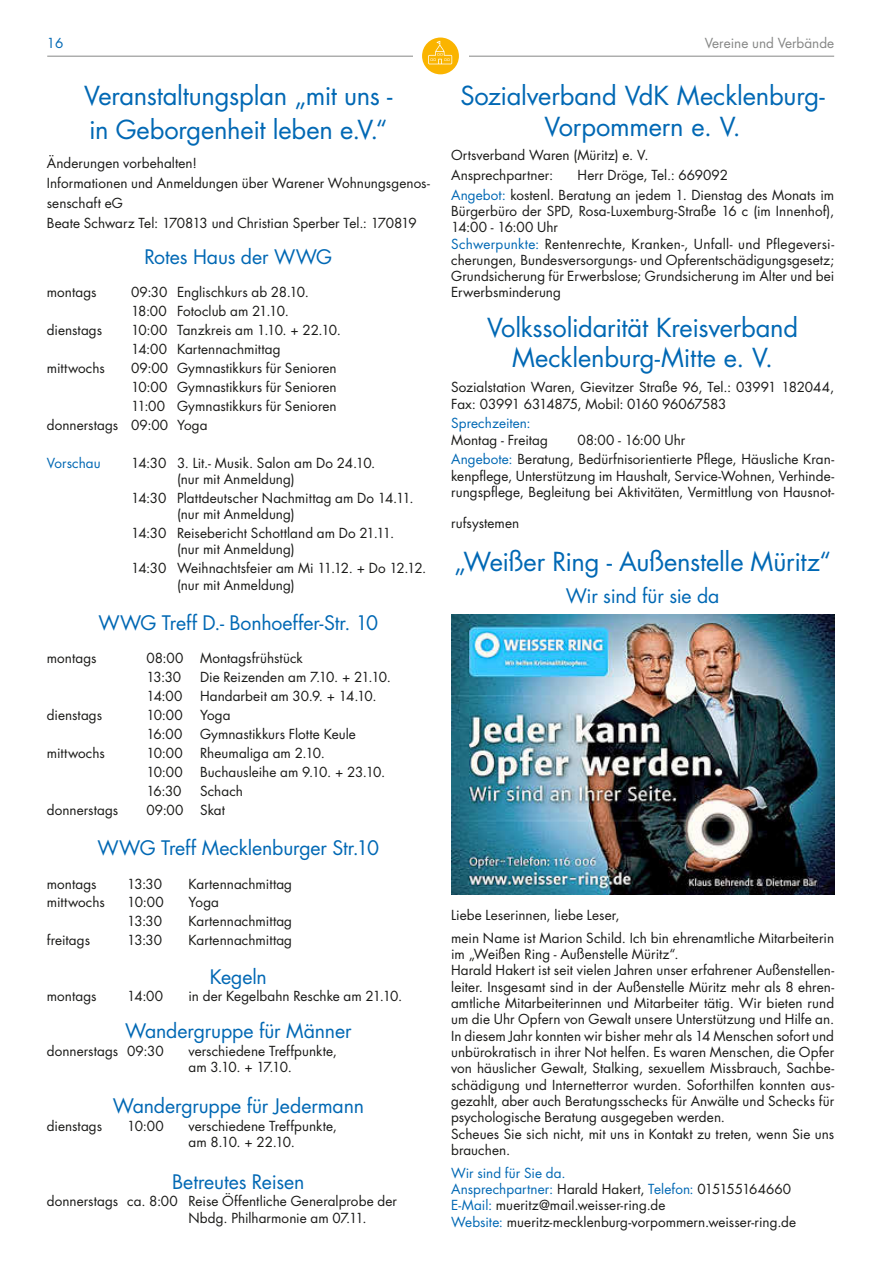
<style>
.page{position:relative;width:881px;height:1263px;background:#fff}
.page>*{position:absolute;margin:0;border:0;box-sizing:border-box;transform-origin:0 0}
.t1{font:25.5px/30.8px "Futura LT";letter-spacing:-.01em;color:#0068b4;text-align:center}
.t2{font:19.5px "Futura LT";letter-spacing:-.005em;color:#0068b4}
.t3{font:13.5px/16.4px "Futura LT";letter-spacing:.005em;color:#1a1a18}
.t4{font:13.5px "Futura LT";letter-spacing:.005em;color:#0068b4}
.t5{font:13.5px "Futura LT";color:#868786}
.s1{color:#0068b4}
</style>
<div class="page">
<hr style="left:47px;top:56px;width:786px;height:1px;background:#868786">
<div style="left:413px;top:47px;width:55px;height:18px;background:#fff"></div>
<div style="left:422px;top:38px;width:36px;height:36px;background:#fab400;border-radius:50%"></div>
<svg style="left:428px;top:41px;width:24px;height:23px"></svg>
<img style="left:451px;top:614px;width:382px;height:281px">
<p class="t4" style="left:47px;top:35px;width:18px">16</p>
<p class="t5" style="left:704px;top:34px;width:131px">Vereine und Verbände</p>
<h1 class="t1" style="left:460px;top:80px;width:366px">Sozialverband VdK Mecklenburg-<br>Vorpommern e. V.</h1>
<p class="t3" style="left:451px;top:146px;width:199px;line-height:19.5px">Ortsverband Waren (Müritz) e. V.<br>Ansprechpartner:</p>
<h1 class="t1" style="left:84px;top:78px;width:309px;line-height:34.5px;text-align:left">Veranstaltungsplan „mit uns - in Geborgenheit leben e.V.“</h1>
<p class="t3" style="left:47px;top:153px;width:384px;line-height:20.1px">Änderungen vorbehalten!<br>Informationen und Anmeldungen über Warener Wohnungsgenos&shy;senschaft eG<br>Beate Schwarz Tel: 170813 und Christian Sperber Tel.: 170819</p>
<h2 class="t2" style="left:144px;top:245px;width:189px">Rotes Haus der WWG</h2>
<p class="t3" style="left:47px;top:284px;width:51px">montags</p>
<p class="t3" style="left:131px;top:283px;width:179px;line-height:18.9px">09:30 Englischkurs ab 28.10.<br>18:00 Fotoclub am 21.10.</p>
<p class="t3" style="left:47px;top:322px;width:57px">dienstags</p>
<p class="t3" style="left:131px;top:321px;width:211px;line-height:18.9px">10:00 Tanzkreis am 1.10. + 22.10.<br>14:00 Kartennachmittag</p>
<p class="t3" style="left:47px;top:360px;width:60px">mittwochs</p>
<p class="t3" style="left:131px;top:360px;width:207px">09:00 Gymnastikkurs für Senioren</p>
<p class="t3" style="left:131px;top:379px;width:207px">10:00 Gymnastikkurs für Senioren</p>
<p class="t3" style="left:131px;top:398px;width:207px">11:00 Gymnastikkurs für Senioren</p>
<p class="t3" style="left:47px;top:417px;width:162px">donnerstags 09:00 Yoga</p>
<p class="t4" style="left:47px;top:454px;width:55px">Vorschau</p>
<p class="t3" style="left:177px;top:455px;width:200px;text-indent:-46px">14:30 3. Lit.- Musik. Salon am Do 24.10. (nur mit Anmeldung)</p>
<p class="t3" style="left:177px;top:490px;width:238px;text-indent:-46px">14:30 Plattdeutscher Nachmittag am Do 14.11. (nur mit Anmeldung)</p>
<p class="t3" style="left:177px;top:525px;width:218px;text-indent:-46px">14:30 Reisebericht Schottland am Do 21.11. (nur mit Anmeldung)</p>
<p class="t3" style="left:177px;top:560px;width:251px;text-indent:-46px">14:30 Weihnachtsfeier am Mi 11.12. + Do 12.12. (nur mit Anmeldung)</p>
<h2 class="t2" style="left:98px;top:610px;width:281px">WWG Treff D.- Bonhoeffer-Str. 10</h2>
<p class="t3" style="left:47px;top:650px;width:51px">montags</p>
<p class="t3" style="left:146px;top:649px;width:158px;line-height:18.9px">08:00 Montagsfrühstück<br>13:30</p>
<p class="t3" style="left:451px;top:165px;width:384px;line-height:19.6px;text-indent:126px">Herr Dröge, Tel.: 669092<br><span class="s1">Angebot:</span> kostenl. Beratung an jedem 1. Dienstag des Monats im</p>
<p class="t3" style="left:451px;top:203px;width:384px">Bürgerbüro der SPD, Rosa-Luxemburg-Straße 16 c (im Innenhof), 14:00 - 16:00 Uhr<br><span class="s1">Schwerpunkte:</span> Rentenrechte, Kranken-, Unfall- und Pflegeversi&shy;cherungen, Bundesversorgungs- und Opferentschädigungsgesetz; Grundsicherung für Erwerbslose; Grundsicherung im Alter und bei Erwerbsminderung</p>
<h1 class="t1" style="left:487px;top:312px;width:312px">Volkssolidarität Kreisverband<br>Mecklenburg-Mitte e. V.</h1>
<p class="t3" style="left:451px;top:379px;width:384px">Sozialstation Waren, Gievitzer Straße 96, Tel.: 03991 182044,<br>Fax: 03991 6314875, Mobil: 0160 96067583</p>
<p class="t4" style="left:451px;top:414px;width:81px">Sprechzeiten:</p>
<p class="t3" style="left:451px;top:432px;width:98px">Montag - Freitag</p>
<p class="t3" style="left:451px;top:430px;width:384px;line-height:19.6px;text-indent:126px">08:00 - 16:00 Uhr<br><span class="s1">Angebote:</span> Beratung, Bedürfnisorientierte Pflege, Häusliche Kran-</p>
<p class="t3" style="left:451px;top:468px;width:384px">kenpflege, Unterstützung im Haushalt, Service-Wohnen, Verhinde&shy;rungspflege, Begleitung bei Aktivitäten, Vermittlung von Hausnot-</p>
<p class="t3" style="left:451px;top:515px;width:70px">rufsystemen</p>
<h1 class="t1" style="left:454px;top:547px;width:378px">„Weißer Ring - Außenstelle Müritz“</h1>
<h2 class="t2" style="left:565px;top:583px;width:155px">Wir sind für sie da</h2>
<p class="t3" style="left:200px;top:669px;width:192px">Die Reizenden am 7.10. + 21.10.</p>
<p class="t3" style="left:146px;top:688px;width:37px">14:00</p>
<p class="t3" style="left:200px;top:688px;width:178px">Handarbeit am 30.9. + 14.10.</p>
<p class="t3" style="left:47px;top:707px;width:57px">dienstags</p>
<p class="t3" style="left:146px;top:707px;width:38px">10:00</p>
<p class="t3" style="left:200px;top:707px;width:32px">Yoga</p>
<p class="t3" style="left:146px;top:726px;width:37px">16:00</p>
<p class="t3" style="left:200px;top:726px;width:157px">Gymnastikkurs Flotte Keule</p>
<p class="t3" style="left:47px;top:745px;width:60px">mittwochs</p>
<p class="t3" style="left:146px;top:745px;width:38px">10:00</p>
<p class="t3" style="left:200px;top:745px;width:126px">Rheumaliga am 2.10.</p>
<p class="t3" style="left:146px;top:764px;width:38px">10:00</p>
<p class="t3" style="left:200px;top:764px;width:187px">Buchausleihe am 9.10. + 23.10.</p>
<p class="t3" style="left:146px;top:783px;width:37px">16:30</p>
<p class="t3" style="left:200px;top:783px;width:45px">Schach</p>
<p class="t3" style="left:47px;top:802px;width:73px">donnerstags</p>
<p class="t3" style="left:146px;top:802px;width:80px">09:00 Skat</p>
<h2 class="t2" style="left:98px;top:836px;width:283px">WWG Treff Mecklenburger Str.10</h2>
<p class="t3" style="left:47px;top:875px;width:51px">montags</p>
<p class="t3" style="left:127px;top:875px;width:36px">13:30</p>
<p class="t3" style="left:188px;top:875px;width:105px">Kartennachmittag</p>
<p class="t3" style="left:47px;top:894px;width:60px">mittwochs</p>
<p class="t3" style="left:127px;top:894px;width:38px">10:00</p>
<p class="t3" style="left:188px;top:894px;width:32px">Yoga</p>
<p class="t3" style="left:127px;top:913px;width:36px">13:30</p>
<p class="t3" style="left:188px;top:913px;width:105px">Kartennachmittag</p>
<p class="t3" style="left:47px;top:932px;width:45px">freitags</p>
<p class="t3" style="left:127px;top:932px;width:36px">13:30</p>
<p class="t3" style="left:188px;top:932px;width:105px">Kartennachmittag</p>
<h2 class="t2" style="left:210px;top:964px;width:59px">Kegeln</h2>
<p class="t3" style="left:47px;top:988px;width:51px">montags</p>
<p class="t3" style="left:127px;top:988px;width:37px">14:00</p>
<p class="t3" style="left:188px;top:988px;width:215px">in der Kegelbahn Reschke am 21.10.</p>
<h2 class="t2" style="left:125px;top:1018px;width:228px">Wandergruppe für Männer</h2>
<p class="t3" style="left:47px;top:1043px;width:118px">donnerstags 09:30</p>
<p class="t3" style="left:188px;top:1043px;width:150px">verschiedene Treffpunkte, am 3.10. + 17.10.</p>
<h2 class="t2" style="left:113px;top:1094px;width:253px">Wandergruppe für Jedermann</h2>
<p class="t3" style="left:47px;top:1118px;width:57px">dienstags</p>
<p class="t3" style="left:127px;top:1118px;width:38px">10:00</p>
<p class="t3" style="left:188px;top:1118px;width:150px">verschiedene Treffpunkte, am 8.10. + 22.10.</p>
<h2 class="t2" style="left:172px;top:1169px;width:134px">Betreutes Reisen</h2>
<p class="t3" style="left:188px;top:1193px;width:210px;text-indent:-142px">donnerstags ca. 8:00 Reise Öffentliche Generalprobe der<br>Nbdg. Philharmonie am 07.11.</p>
<p class="t3" style="left:451px;top:903px;width:384px;line-height:23.1px">Liebe Leserinnen, liebe Leser,<br>mein Name ist Marion Schild. Ich bin ehrenamtliche Mitarbeiterin</p>
<p class="t3" style="left:451px;top:946px;width:384px">im „Weißen Ring - Außenstelle Müritz“.<br>Harald Hakert ist seit vielen Jahren unser erfahrener Außenstellen&shy;leiter. Insgesamt sind in der Außenstelle Müritz mehr als 8 ehren&shy;amtliche Mitarbeiterinnen und Mitarbeiter tätig. Wir bieten rund um die Uhr Opfern von Gewalt unsere Unterstützung und Hilfe an.<br>In diesem Jahr konnten wir bisher mehr als 14 Menschen sofort und unbürokratisch in ihrer Not helfen. Es waren Menschen, die Opfer von häuslicher Gewalt, Stalking, sexuellem Missbrauch, Sachbe&shy;schädigung und Internetterror wurden. Soforthilfen konnten aus&shy;gezahlt, aber auch Beratungsschecks für Anwälte und Schecks für psychologische Beratung ausgegeben werden.<br>Scheues Sie sich nicht, mit uns in Kontakt zu treten, wenn Sie uns brauchen.</p>
<p class="t3" style="left:451px;top:1165px;width:346px"><span class="s1">Wir sind für Sie da.<br>Ansprechpartner:</span> Harald Hakert, <span class="s1">Telefon:</span> 015155164660<br><span class="s1">E-Mail:</span> mueritz@mail.weisser-ring.de<br><span class="s1">Website:</span> mueritz-mecklenburg-vorpommern.weisser-ring.de</p>
</div>
